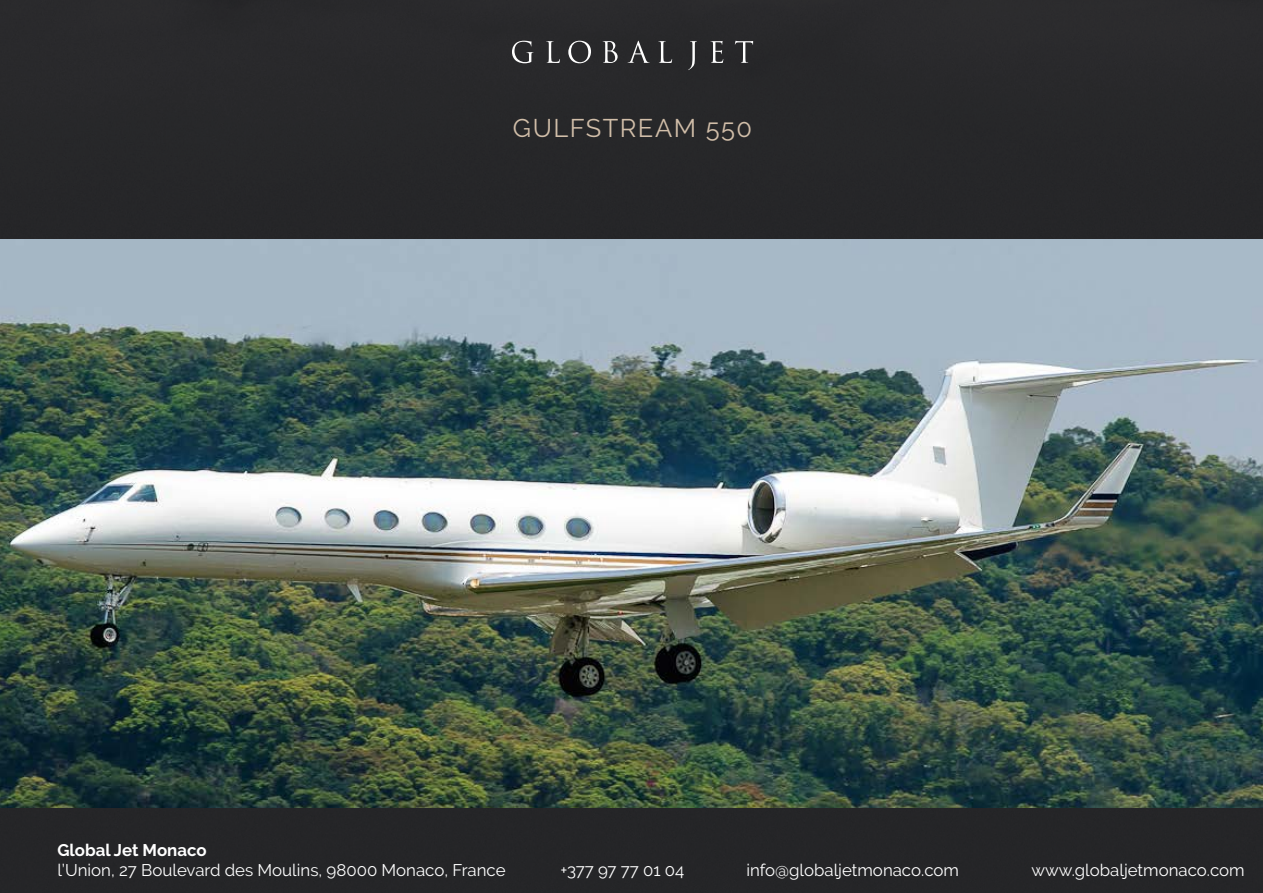
<style>
.page{position:relative;width:1263px;height:893px;background:#262729}
.page>*{position:absolute;margin:0;border:0;box-sizing:border-box;transform-origin:0 0}
.t1{font:25.5px "Raleway";letter-spacing:.06em;color:#d1bea9}
.t2{font:16.8px "Raleway";color:#fff}
.t3{font:700 16.8px "Raleway";color:#fff}
</style>
<div class="page">
<img style="left:0;top:240px;width:1263px;height:568px">
<svg style="left:512px;top:41px;width:21px;height:22px"></svg>
<svg style="left:546px;top:41px;width:14px;height:22px"></svg>
<svg style="left:568px;top:41px;width:23px;height:22px"></svg>
<svg style="left:603px;top:41px;width:15px;height:22px"></svg>
<svg style="left:628px;top:41px;width:22px;height:22px"></svg>
<svg style="left:658px;top:41px;width:14px;height:22px"></svg>
<svg style="left:688px;top:41px;width:9px;height:29px"></svg>
<svg style="left:710px;top:41px;width:13px;height:22px"></svg>
<svg style="left:735px;top:41px;width:18px;height:22px"></svg>
<h1 class="t1" style="left:513px;top:113px;width:241px">GULFSTREAM 550</h1>
<p class="t3" style="left:57px;top:840px;width:151px">Global Jet Monaco</p>
<p class="t2" style="left:57px;top:860px;width:450px">l’Union, 27 Boulevard des Moulins, 98000 Monaco, France</p>
<p class="t2" style="left:560px;top:861px;width:125px">+377 97 77 01 04</p>
<p class="t2" style="left:746px;top:861px;width:214px">info@globaljetmonaco.com</p>
<p class="t2" style="left:1031px;top:861px;width:215px">www.globaljetmonaco.com</p>
</div>
